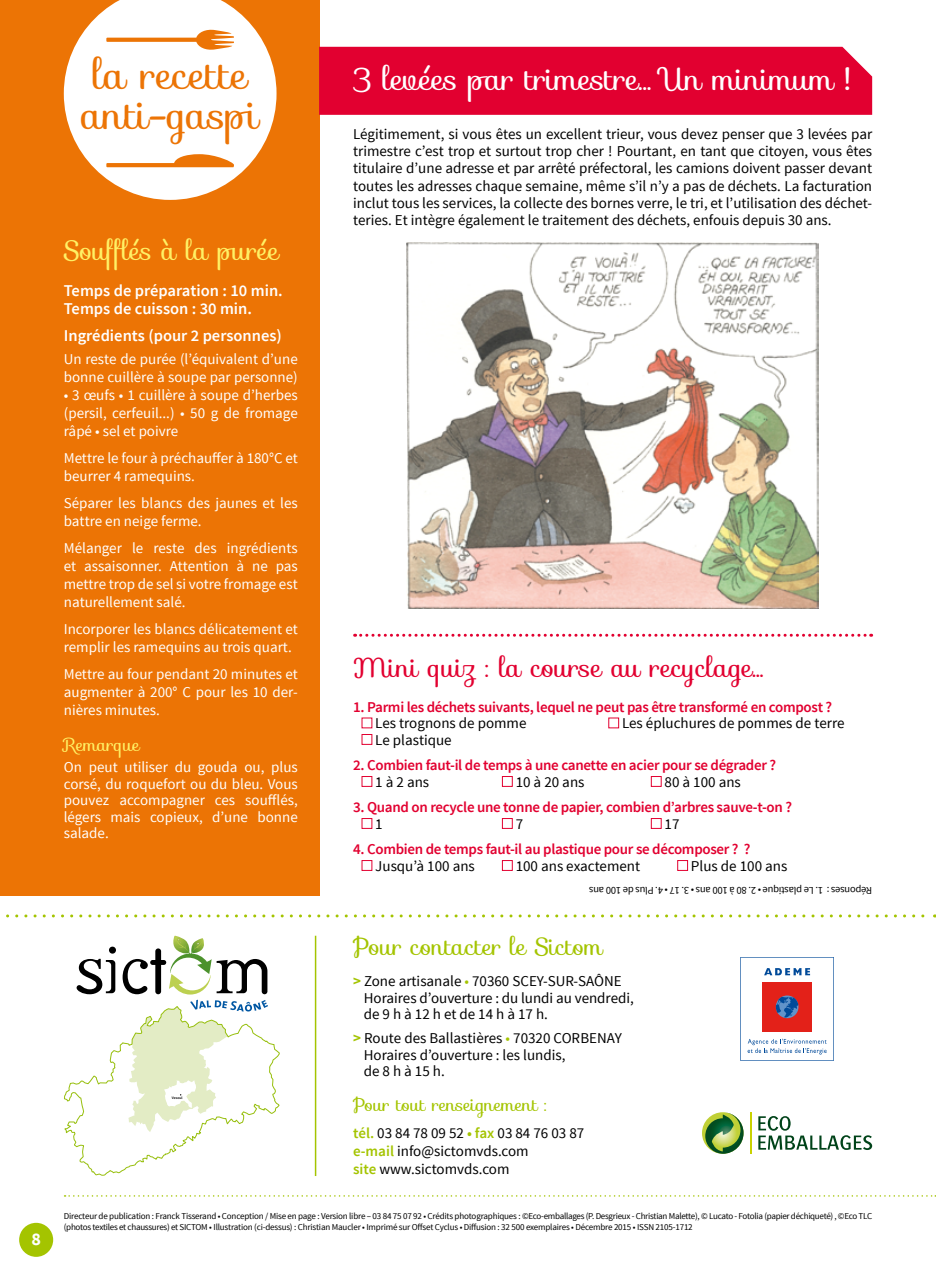
<style>
.page{position:relative;width:936px;height:1276px;background:#fff}
.page>*{position:absolute;margin:0;border:0;box-sizing:border-box;transform-origin:0 0}
.t1{font:40.5px "Sofia";color:#ec7405}
.t2{font:31.5px "Sofia";letter-spacing:-.01em;color:#fff}
.t3{font:27px "Sofia";color:#e20030}
.t4{font:27px "Sofia";color:#fff165}
.t5{font:24px "Sofia";color:#a4c400}
.t6{font:18px "Sofia";color:#a4c400}
.t7{font:18px "Sofia";color:#fff165}
.t8{font:700 18px "Source Sans Pro";color:#fff}
.t9{font:600 16.5px "Source Sans Pro";color:#fff}
.t10{font:15px/17.2px "Source Sans Pro";color:#000;text-align:justify}
.t11{font:15px/18px "Source Sans Pro";color:#fff}
.t12{font:600 15px "Source Sans Pro";letter-spacing:-.02em;color:#e20030}
.t13{font:10.5px "Source Sans Pro";letter-spacing:-.02em;color:#000}
.t14{font:9px/10.8px "Source Sans Pro";letter-spacing:-.02em;color:#000}
.t15{font:600 3.75px "Source Sans Pro";color:#000}
.s1{font-weight:700;color:#a4c400}
.s2{color:#a4c400}
.s3{font-weight:600;color:#a4c400}
</style>
<div class="page">
<svg style="left:6px;top:914px;width:929px;height:3px"></svg>
<svg style="left:65px;top:1195px;width:871px;height:1px"></svg>
<svg style="left:64px;top:935px;width:216px;height:241px"></svg>
<hr style="left:315px;top:935px;width:1px;height:241px;background:#a4c400">
<svg style="left:740px;top:957px;width:93px;height:104px"></svg>
<hr style="left:750px;top:1112px;width:1px;height:41px;background:#c9d200">
<svg style="left:758px;top:1116px;width:114px;height:34px"></svg>
<svg style="left:702px;top:1112px;width:41px;height:41px"></svg>
<svg style="left:705px;top:1112px;width:38px;height:41px;background:#7ea55d"></svg>
<div style="left:0;top:0;width:319px;height:895px;background:#ec7405"></div>
<svg style="left:64px;top:0;width:212px;height:200px"></svg>
<svg style="left:354px;top:634px;width:517px;height:3px"></svg>
<div style="left:608px;top:717px;width:11px;height:11px;border:1px solid #e20030"></div>
<div style="left:361px;top:734px;width:11px;height:11px;border:1px solid #e20030"></div>
<div style="left:361px;top:776px;width:11px;height:11px;border:1px solid #e20030"></div>
<div style="left:502px;top:776px;width:10px;height:11px;border:1px solid #e20030"></div>
<div style="left:651px;top:776px;width:10px;height:11px;border:1px solid #e20030"></div>
<div style="left:361px;top:818px;width:11px;height:11px;border:1px solid #e20030"></div>
<div style="left:502px;top:818px;width:10px;height:11px;border:1px solid #e20030"></div>
<div style="left:651px;top:818px;width:10px;height:11px;border:1px solid #e20030"></div>
<div style="left:361px;top:860px;width:11px;height:11px;border:1px solid #e20030"></div>
<div style="left:502px;top:860px;width:10px;height:11px;border:1px solid #e20030"></div>
<div style="left:677px;top:860px;width:11px;height:11px;border:1px solid #e20030"></div>
<div style="left:19px;top:1222px;width:34px;height:34px;background:#a4c400;border-radius:50%"></div>
<div style="left:319px;top:47px;width:553px;height:68px;background:#e20030"></div>
<img style="left:406px;top:242px;width:412px;height:366px">
<p class="t8" style="left:31px;top:1227px;width:11px">8</p>
<p class="t1" style="left:93px;top:43px;width:156px">la recette</p>
<p class="t1" style="left:81px;top:83px;width:179px">anti-gaspi</p>
<p class="t4" style="left:64px;top:230px;width:217px">Soufflés à la purée</p>
<p class="t9" style="left:64px;top:280px;width:220px">Temps de préparation : 10 min.</p>
<p class="t9" style="left:64px;top:298px;width:190px">Temps de cuisson : 30 min.</p>
<p class="t9" style="left:64px;top:325px;width:219px">Ingrédients (pour 2 personnes)</p>
<p class="t11" style="left:64px;top:350px;width:235px">Un reste de purée (l’équivalent d’une bonne cuillère à soupe par personne)</p>
<p class="t11" style="left:64px;top:386px;width:235px;text-align:justify">• 3 œufs • 1 cuillère à soupe d’herbes (persil, cerfeuil...) • 50 g de fromage râpé • sel et poivre</p>
<p class="t11" style="left:64px;top:449px;width:235px">Mettre le four à préchauffer à 180°C et beurrer 4 ramequins.</p>
<p class="t11" style="left:64px;top:494px;width:235px">Séparer les blancs des jaunes et les battre en neige ferme.</p>
<p class="t11" style="left:64px;top:539px;width:235px;text-align:justify">Mélanger le reste des ingrédients et assaisonner. Attention à ne pas mettre trop de sel si votre fromage est naturellement salé.</p>
<p class="t11" style="left:64px;top:620px;width:235px">Incorporer les blancs délicatement et remplir les ramequins au trois quart.</p>
<p class="t11" style="left:64px;top:665px;width:235px;text-align:justify">Mettre au four pendant 20 minutes et augmenter à 200° C pour les 10 der&shy;nières minutes.</p>
<p class="t7" style="left:64px;top:730px;width:77px">Remarque</p>
<p class="t11" style="left:64px;top:759px;width:235px;line-height:16.5px;text-align:justify">On peut utiliser du gouda ou, plus corsé, du roquefort ou du bleu. Vous pouvez accompagner ces soufflés, légers mais copieux, d’une bonne salade.</p>
<p class="t2" style="left:353px;top:54px;width:499px">3 levées par trimestre… Un minimum !</p>
<p class="t10" style="left:353px;top:125px;width:520px">Légitimement, si vous êtes un excellent trieur, vous devez penser que 3 levées par trimestre c’est trop et surtout trop cher ! Pourtant, en tant que citoyen, vous êtes titulaire d’une adresse et par arrêté préfectoral, les camions doivent passer devant toutes les adresses chaque semaine, même s’il n’y a pas de déchets. La facturation inclut tous les services, la collecte des bornes verre, le tri, et l’utilisation des déchet&shy;teries. Et intègre également le traitement des déchets, enfouis depuis 30 ans.</p>
<p class="t3" style="left:353px;top:646px;width:412px">Mini quiz : la course au recyclage…</p>
<p class="t12" style="left:353px;top:697px;width:480px">1. Parmi les déchets suivants, lequel ne peut pas être transformé en compost ?</p>
<p class="t10" style="left:375px;top:715px;width:153px">Les trognons de pomme</p>
<p class="t10" style="left:622px;top:715px;width:224px">Les épluchures de pommes de terre</p>
<p class="t10" style="left:375px;top:731px;width:78px">Le plastique</p>
<p class="t12" style="left:353px;top:756px;width:424px">2. Combien faut-il de temps à une canette en acier pour se dégrader ?</p>
<p class="t10" style="left:375px;top:773px;width:55px">1 à 2 ans</p>
<p class="t10" style="left:515px;top:773px;width:70px">10 à 20 ans</p>
<p class="t10" style="left:664px;top:773px;width:78px">80 à 100 ans</p>
<p class="t12" style="left:353px;top:798px;width:440px">3. Quand on recycle une tonne de papier, combien d’arbres sauve-t-on ?</p>
<p class="t10" style="left:375px;top:815px;width:9px">1</p>
<p class="t10" style="left:515px;top:815px;width:9px">7</p>
<p class="t10" style="left:664px;top:815px;width:16px">17</p>
<p class="t12" style="left:353px;top:840px;width:399px">4. Combien de temps faut-il au plastique pour se décomposer ? ?</p>
<p class="t10" style="left:375px;top:857px;width:101px">Jusqu’à 100 ans</p>
<p class="t10" style="left:515px;top:857px;width:126px">100 ans exactement</p>
<p class="t10" style="left:691px;top:857px;width:98px">Plus de 100 ans</p>
<p class="t13" style="left:872px;top:897px;width:284px;rotate:-180deg">Réponses : 1. Le plastique • 2. 80 à 100 ans • 3. 17 • 4. Plus de 100 ans</p>
<p class="t5" style="left:353px;top:927px;width:251px">Pour contacter le Sictom</p>
<p class="t10" style="left:353px;top:972px;width:270px"><span class="s1">&gt;</span> Zone artisanale <span class="s2">•</span> 70360 SCEY-SUR-SAÔNE</p>
<p class="t10" style="left:364px;top:989px;width:271px">Horaires d’ouverture : du lundi au vendredi,</p>
<p class="t10" style="left:364px;top:1005px;width:186px">de 9 h à 12 h et de 14 h à 17 h.</p>
<p class="t10" style="left:353px;top:1029px;width:270px"><span class="s1">&gt;</span> Route des Ballastières <span class="s2">•</span> 70320 CORBENAY</p>
<p class="t10" style="left:364px;top:1046px;width:203px">Horaires d’ouverture : les lundis,</p>
<p class="t10" style="left:364px;top:1062px;width:83px">de 8 h à 15 h.</p>
<p class="t6" style="left:353px;top:1091px;width:195px">Pour tout renseignement :</p>
<p class="t10" style="left:353px;top:1125px;width:233px"><span class="s3">tél.</span> 03 84 78 09 52 <span class="s3">• fax</span> 03 84 76 03 87</p>
<p class="t10" style="left:353px;top:1143px;width:177px"><span class="s3">e-mail</span> info@sictomvds.com</p>
<p class="t10" style="left:353px;top:1161px;width:158px"><span class="s3">site</span> www.sictomvds.com</p>
<p class="t14" style="left:64px;top:1210px;width:809px">Directeur de publication : Franck Tisserand • Conception / Mise en page : Version libre – 03 84 75 07 92 • Crédits photographiques : ©Eco-emballages (P. Desgrieux - Christian Malette), © Lucato - Fotolia (papier déchiqueté) , ©Eco TLC (photos textiles et chaussures) et SICTOM • Illustration (ci-dessus) : Christian Maucler • Imprimé sur Offset Cyclus • Diffusion : 32 500 exemplaires • Décembre 2015 • ISSN 2105-1712</p>
<p class="t15" style="left:172px;top:1095px;width:12px">Vesoul</p>
</div>
